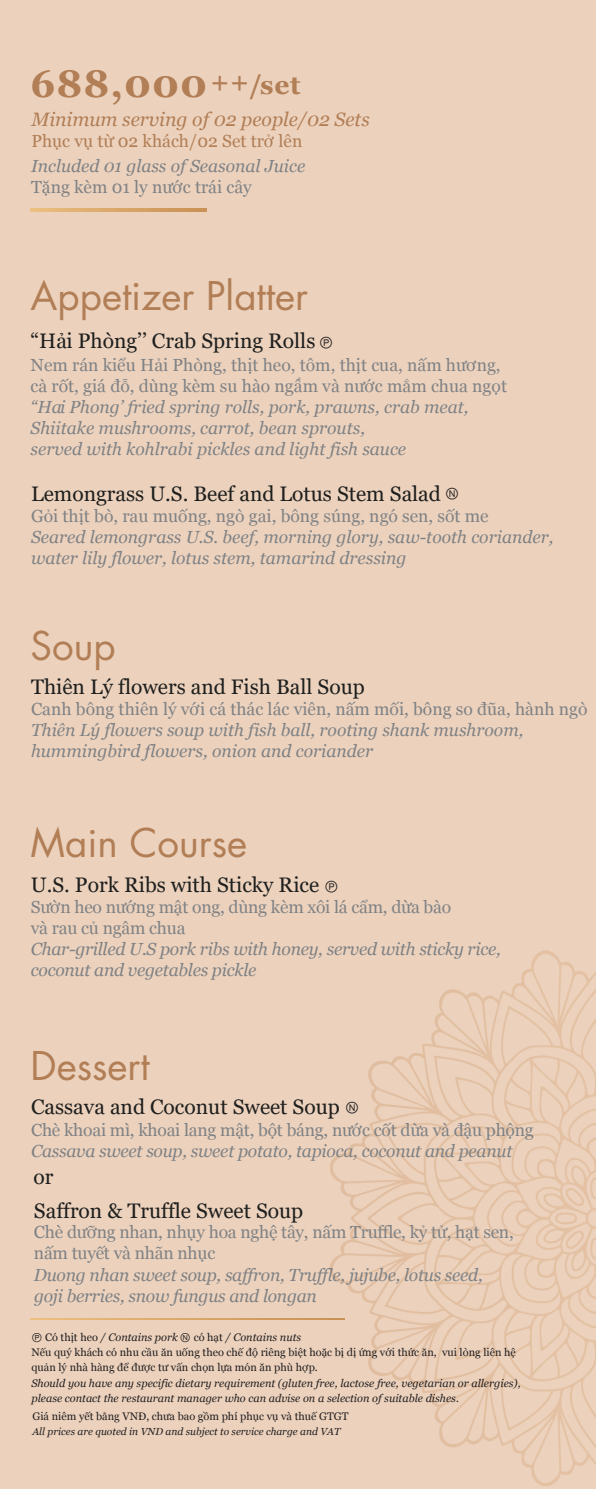
<style>
.page{position:relative;width:596px;height:1489px;background:#fff}
.page>*{position:absolute;margin:0;border:0;box-sizing:border-box;transform-origin:0 0}
.t1{font:38.5px "Elle Futura";color:#b17e56}
.t2{font:700 38.5px "Georgia";letter-spacing:.025em;color:#b17e56}
.t3{font:21px "Georgia";color:#1e1f1e}
.t4{font:italic 19.43px "Georgia";color:#b17e56}
.t5{font:italic 17.5px/21px "Georgia";color:#808285}
.t6{font:17.5px/21px "Georgia Ref";color:#808285}
.t7{font:17.5px "Georgia Ref";color:#b17e56}
.t8{font:14px "Arial Unicode MS";color:#231f20}
.t9{font:italic 11.03px "Georgia";color:#231f20}
.t10{font:11.03px/14.5px "Georgia Ref";color:#231f20}
.t11{font:italic 10.15px "Georgia";color:#231f20}
.s1{font-size:26.25px}
.s2{font-family:"Georgia Ref"}
.s3{font-family:"Arial Unicode MS";font-style:normal}
.s4{font-family:"Georgia Ref";font-style:normal}
</style>
<div class="page">
<div style="left:0;top:0;width:595px;height:1488px;background:#ecd2bd"></div>
<img style="left:330px;top:950px;width:265px;height:535px">
<svg style="left:31px;top:1317px;width:313px;height:2px"></svg>
<svg style="left:31px;top:209px;width:175px;height:3px"></svg>
<h1 class="t2" style="left:31px;top:59px;width:271px">688,000<sup>++</sup><span class="s1">/set</span></h1>
<p class="t4" style="left:31px;top:107px;width:339px">Minimum serving of 02 people/02 Sets</p>
<p class="t7" style="left:31px;top:129px;width:272px">Phục vụ từ 02 khách/02 Set trở lên</p>
<p class="t5" style="left:31px;top:156px;width:276px">Included 01 glass of Seasonal Juice</p>
<p class="t6" style="left:31px;top:176px;width:222px">Tặng kèm 01 ly nước trái cây</p>
<h1 class="t1" style="left:31px;top:267px;width:279px">Appetizer Platter</h1>
<p class="t3" style="left:31px;top:328px;width:286px">“H<span class="s2">ả</span>i Phòng’’ Crab Spring Rolls</p>
<p class="t6" style="left:31px;top:354px;width:477px">Nem rán kiểu Hải Phòng, thịt heo, tôm, thịt cua, nấm hương, cà rốt, giá đỗ, dùng kèm su hào ngâm và nước mắm chua ngọt</p>
<p class="t5" style="left:31px;top:396px;width:439px">“Hai Phong’ fried spring rolls, pork, prawns, crab meat,<br>Shiitake mushrooms, carrot, bean sprouts,<br>served with kohlrabi pickles and light fish sauce</p>
<p class="t8" style="left:319px;top:332px;width:15px">Ⓟ</p>
<p class="t3" style="left:31px;top:480px;width:411px">Lemongrass U.S. Beef and Lotus Stem Salad</p>
<p class="t6" style="left:31px;top:505px;width:459px">Gỏi thịt bò, rau muống, ngò gai, bông súng, ngó sen, sốt me</p>
<p class="t5" style="left:31px;top:526px;width:523px">Seared lemongrass U.S. beef, morning glory, saw-tooth coriander, water lily flower, lotus stem, tamarind dressing</p>
<p class="t8" style="left:445px;top:483px;width:15px">Ⓝ</p>
<h1 class="t1" style="left:31px;top:616px;width:87px">Soup</h1>
<p class="t3" style="left:31px;top:674px;width:335px">Thiên Lý flowers and Fish Ball Soup</p>
<p class="t6" style="left:31px;top:698px;width:557px">Canh bông thiên lý với cá thác lác viên, nấm mối, bông so đũa, hành ngò</p>
<p class="t5" style="left:31px;top:720px;width:493px">Thiên Lý flowers soup with fish ball, rooting shank mushroom, hummingbird flowers, onion and coriander</p>
<h1 class="t1" style="left:31px;top:814px;width:218px">Main Course</h1>
<p class="t3" style="left:31px;top:872px;width:289px">U.S. Pork Ribs with Sticky Rice</p>
<p class="t6" style="left:31px;top:896px;width:421px">Sườn heo nướng mật ong, dùng kèm xôi lá cẩm, dừa bào và rau củ ngâm chua</p>
<p class="t5" style="left:31px;top:938px;width:471px">Char-grilled U.S pork ribs with honey, served with sticky rice, coconut and vegetables pickle</p>
<p class="t8" style="left:324px;top:875px;width:15px">Ⓟ</p>
<h1 class="t1" style="left:31px;top:1036px;width:120px">Dessert</h1>
<p class="t3" style="left:31px;top:1094px;width:310px">Cassava and Coconut Sweet Soup</p>
<p class="t6" style="left:31px;top:1118px;width:504px">Chè khoai mì, khoai lang mật, bột báng, nước cốt dừa và đậu phộng</p>
<p class="t5" style="left:31px;top:1140px;width:482px">Cassava sweet soup, sweet potato, tapioca, coconut and peanut</p>
<p class="t8" style="left:345px;top:1096px;width:15px">Ⓝ</p>
<p class="t3" style="left:34px;top:1163px;width:21px">or</p>
<p class="t3" style="left:34px;top:1197px;width:270px">Saffron &amp; Truffle Sweet Soup</p>
<p class="t6" style="left:34px;top:1221px;width:481px">Chè dưỡng nhan, nhụy hoa nghệ tây, nấm Truffle, kỷ tử, hạt sen, nấm tuyết và nhãn nhục</p>
<p class="t5" style="left:34px;top:1264px;width:450px">Duong nhan sweet soup, saffron, Truffle, jujube, lotus seed, goji berries, snow fungus and longan</p>
<p class="t9" style="left:31px;top:1330px;width:271px"><span class="s3">Ⓟ</span> <span class="s4">Có thịt heo</span> / Contains pork <span class="s3">Ⓝ</span> <span class="s4">có hạt</span> / Contains nuts</p>
<p class="t10" style="left:31px;top:1344px;width:485px">Nếu quý khách có nhu cầu ăn uống theo chế độ riêng biệt hoặc bị dị ứng với thức ăn, vui lòng liên hệ quản lý nhà hàng để được tư vấn chọn lựa món ăn phù hợp.</p>
<p class="t9" style="left:31px;top:1390px;width:428px">please contact the restaurant manager who can advise on a selection of suitable dishes.</p>
<p class="t9" style="left:31px;top:1376px;width:490px">Should you have any specific dietary requirement (gluten free, lactose free, vegetarian or allergies),</p>
<p class="t10" style="left:32px;top:1408px;width:317px">Giá niêm yết bằng VNĐ, chưa bao gồm phí phục vụ và thuế GTGT</p>
<p class="t11" style="left:32px;top:1424px;width:309px">All prices are quoted in VND and subject to service charge and VAT</p>
</div>
